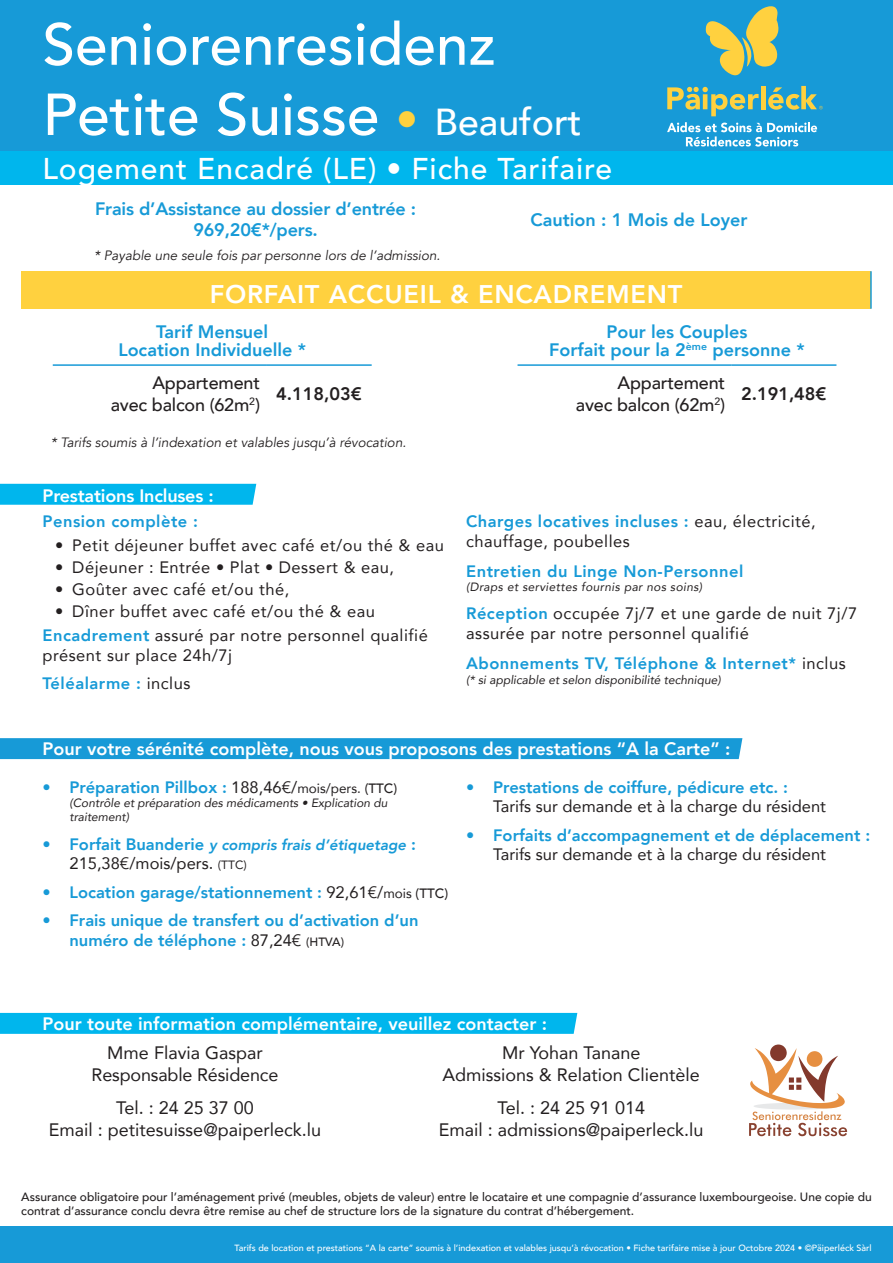
<style>
.page{position:relative;width:893px;height:1263px;background:#fff}
.page>*{position:absolute;margin:0;border:0;box-sizing:border-box;transform-origin:0 0}
.Body_Text{font:500 58.5px/70.2px "Avenir";color:#fff}
.Body_Text-2{font:500 30px "Avenir";letter-spacing:.03em;color:#fff}
.Body_Text-3{font:800 25.5px "Avenir";letter-spacing:.03em;color:#fff}
.t1{font:18px "Avenir";color:#231f20}
.t2{font:800 18px/21.6px "Avenir";color:#179ad7;text-align:center}
.t3{font:800 18px "Avenir";color:#fff}
.t4{font:500 18px/21.6px "Avenir";letter-spacing:-.01em;color:#231f20;text-align:right}
.t5{font:800 18px "Avenir";color:#231f20}
.Body_Text-4{font:16.5px/19.8px "Avenir";letter-spacing:.03em;color:#231f20}
.Body_Text-5{font:800 16.5px/19.8px "Avenir";color:#179ad7}
.Body_Text-6{font:800 16.5px "Avenir";letter-spacing:.03em;color:#179ad7}
.Body_Text-7{font:16.5px/19.8px "Avenir";color:#231f20}
.t6{font:italic 800 15px "Avenir";color:#179ad7}
.t7{font:italic 13.5px "Avenir";color:#231f20}
.t8{font:500 12px/14.4px "Avenir";color:#231f20}
.Body_Text-8{font:italic 12px/14.4px "Avenir";color:#231f20}
.Body_Text-9{font:italic 12px "Avenir";letter-spacing:.03em;color:#231f20}
.t9{font:500 9px "Avenir";color:#fff}
.s1{font-size:45px;color:#ffd13f}
.s2{font-size:37.5px}
.s3{font-weight:800;color:#179ad7}
.s4{font-weight:400;color:#231f20}
.s5{font-weight:400;font-size:13.5px;color:#231f20}
.s6{font-weight:500;font-size:13.5px;color:#231f20}
.s7{font-style:normal;font-size:16.5px}
.s8{font-size:12px}
.s9{font-weight:500;font-size:12px;color:#231f20}
</style>
<div class="page">
<div style="left:0;top:1227px;width:893px;height:36px;background:#179ad7"></div>
<div style="left:0;top:0;width:893px;height:165px;background:#179ad7"></div>
<div style="left:0;top:484px;width:256px;height:21px;background:#00b6ed"></div>
<div style="left:0;top:738px;width:742px;height:21px;background:#179ad7"></div>
<div style="left:0;top:151px;width:893px;height:34px;background:#00b6ed"></div>
<div style="left:21px;top:271px;width:850px;height:38px;background:#ffd13f"></div>
<hr style="left:870px;top:271px;width:2px;height:38px;background:#179ad7">
<hr style="left:53px;top:364px;width:213px;height:2px;background:#179ad7">
<hr style="left:266px;top:364px;width:106px;height:2px;background:#179ad7">
<hr style="left:518px;top:364px;width:213px;height:2px;background:#179ad7">
<hr style="left:731px;top:364px;width:105px;height:2px;background:#179ad7">
<div style="left:0;top:1013px;width:577px;height:21px;background:#00b6ed"></div>
<svg style="left:749px;top:1044px;width:98px;height:92px"></svg>
<svg style="left:706px;top:6px;width:73px;height:69px"></svg>
<svg style="left:667px;top:122px;width:150px;height:25px"></svg>
<svg style="left:667px;top:87px;width:92px;height:29px"></svg>
<hr style="left:761px;top:86px;width:4px;height:23px;background:#ffd13f">
<svg style="left:768px;top:86px;width:55px;height:24px"></svg>
<p class="Body_Text" style="left:43px;top:6px;width:541px">Seniorenresidenz<br>Petite Suisse <span class="s1">•</span> <span class="s2">Beaufort</span></p>
<p class="Body_Text-2" style="left:43px;top:142px;width:571px">Logement Encadré (LE) • Fiche Tarifaire</p>
<p class="t2" style="left:95px;top:198px;width:322px">Frais d’Assistance au dossier d’entrée :<br>969,20€*/pers.</p>
<p class="t2" style="left:530px;top:208px;width:218px">Caution : 1 Mois de Loyer</p>
<p class="t7" style="left:94px;top:247px;width:348px">* Payable une seule fois par personne lors de l’admission.</p>
<p class="Body_Text-3" style="left:210px;top:274px;width:474px">FORFAIT ACCUEIL &amp; ENCADREMENT</p>
<p class="t2" style="left:156px;top:321px;width:114px">Tarif Mensuel</p>
<p class="t2" style="left:118px;top:339px;width:189px">Location Individuelle *</p>
<p class="t4" style="left:111px;top:371px;width:151px">Appartement<br>avec balcon (62m<sup>2</sup>)</p>
<p class="t5" style="left:276px;top:380px;width:87px">4.118,03€</p>
<p class="t7" style="left:51px;top:434px;width:357px">* Tarifs soumis à l’indexation et valables jusqu’à révocation.</p>
<p class="t3" style="left:43px;top:481px;width:173px">Prestations Incluses :</p>
<p class="Body_Text-6" style="left:43px;top:509px;width:157px">Pension complète :</p>
<p class="Body_Text-4" style="left:55px;top:535px;width:390px">• Petit déjeuner buffet avec café et/ou thé &amp; eau</p>
<p class="Body_Text-4" style="left:55px;top:557px;width:340px">• Déjeuner : Entrée • Plat • Dessert &amp; eau,</p>
<p class="Body_Text-4" style="left:55px;top:579px;width:236px">• Goûter avec café et/ou thé,</p>
<p class="Body_Text-4" style="left:55px;top:601px;width:321px">• Dîner buffet avec café et/ou thé &amp; eau</p>
<p class="Body_Text-4" style="left:43px;top:625px;width:387px"><span class="s3">Encadrement</span> assuré par notre personnel qualifié présent sur place 24h/7j</p>
<p class="Body_Text-6" style="left:43px;top:671px;width:149px">Téléalarme : <span class="s4">inclus</span></p>
<p class="t2" style="left:606px;top:321px;width:142px">Pour les Couples</p>
<p class="t2" style="left:549px;top:339px;width:257px">Forfait pour la 2<sup>ème</sup> personne *</p>
<p class="t4" style="left:576px;top:371px;width:151px">Appartement<br>avec balcon (62m<sup>2</sup>)</p>
<p class="t5" style="left:741px;top:380px;width:87px">2.191,48€</p>
<p class="Body_Text-4" style="left:466px;top:511px;width:351px"><span class="s3">Charges locatives incluses :</span> eau, électricité, chauffage, poubelles</p>
<p class="Body_Text-6" style="left:466px;top:558px;width:279px">Entretien du Linge Non-Personnel</p>
<p class="Body_Text-9" style="left:466px;top:579px;width:238px">(Draps et serviettes fournis par nos soins)</p>
<p class="Body_Text-4" style="left:466px;top:603px;width:393px"><span class="s3">Réception</span> occupée 7j/7 et une garde de nuit 7j/7 assurée par notre personnel qualifié</p>
<p class="Body_Text-6" style="left:466px;top:650px;width:381px">Abonnements TV, Téléphone &amp; Internet* <span class="s4">inclus</span></p>
<p class="Body_Text-8" style="left:466px;top:672px;width:256px">(* si applicable et selon disponibilité technique)</p>
<p class="t3" style="left:43px;top:734px;width:689px">Pour votre sérénité complète, nous vous proposons des prestations “A la Carte” :</p>
<p class="Body_Text-5" style="left:43px;top:777px;width:356px">• Préparation Pillbox : <span class="s4">188,46€/</span><span class="s5">mois/pers.</span> <span class="s6">(TTC)</span></p>
<p class="Body_Text-8" style="left:70px;top:795px;width:319px">(Contrôle et préparation des médicaments • Explication du traitement)</p>
<p class="t6" style="left:43px;top:835px;width:375px"><span class="s7">• Forfait Buanderie</span> y compris frais d’étiquetage <span class="s7">:</span></p>
<p class="Body_Text-7" style="left:70px;top:853px;width:179px">215,38€/mois/pers. <span class="s8">(TTC)</span></p>
<p class="Body_Text-5" style="left:43px;top:882px;width:407px">• Location garage/stationnement : <span class="s4">92,61€/</span><span class="s5">mois</span> <span class="s6">(TTC)</span></p>
<p class="Body_Text-5" style="left:70px;top:910px;width:350px;text-indent:-27px">• Frais unique de transfert ou d’activation d’un numéro de téléphone : <span class="s4">87,24€</span> <span class="s9">(HTVA)</span></p>
<p class="Body_Text-7" style="left:493px;top:776px;width:334px;text-indent:-27px"><span class="s3">• Prestations de coiffure, pédicure etc. :<br></span>Tarifs sur demande et à la charge du résident</p>
<p class="Body_Text-5" style="left:493px;top:825px;width:379px;text-indent:-27px">• Forfaits d’accompagnement et de déplacement :<br><span class="s4">Tarifs sur demande et à la charge du résident</span></p>
<p class="t3" style="left:43px;top:1009px;width:506px">Pour toute information complémentaire, veuillez contacter :</p>
<p class="t1" style="left:107px;top:1039px;width:157px">Mme Flavia Gaspar</p>
<p class="t1" style="left:92px;top:1060px;width:188px">Responsable Résidence</p>
<p class="t1" style="left:116px;top:1093px;width:139px">Tel. : 24 25 37 00</p>
<p class="t1" style="left:49px;top:1115px;width:274px">Email : petitesuisse@paiperleck.lu</p>
<p class="t1" style="left:502px;top:1039px;width:140px">Mr Yohan Tanane</p>
<p class="t1" style="left:442px;top:1060px;width:259px">Admissions &amp; Relation Clientèle</p>
<p class="t1" style="left:497px;top:1093px;width:149px">Tel. : 24 25 91 014</p>
<p class="t1" style="left:439px;top:1115px;width:266px">Email : admissions@paiperleck.lu</p>
<p class="t8" style="left:21px;top:1189px;width:852px">Assurance obligatoire pour l’aménagement privé (meubles, objets de valeur) entre le locataire et une compagnie d’assurance luxembourgeoise. Une copie du contrat d’assurance conclu devra être remise au chef de structure lors de la signature du contrat d’hébergement.</p>
<p class="t9" style="left:235px;top:1240px;width:639px">Tarifs de location et prestations “A la carte” soumis à l’indexation et valables jusqu’à révocation • Fiche tarifaire mise à jour Octobre 2024 • ©Päiperléck Sàrl</p>
</div>
